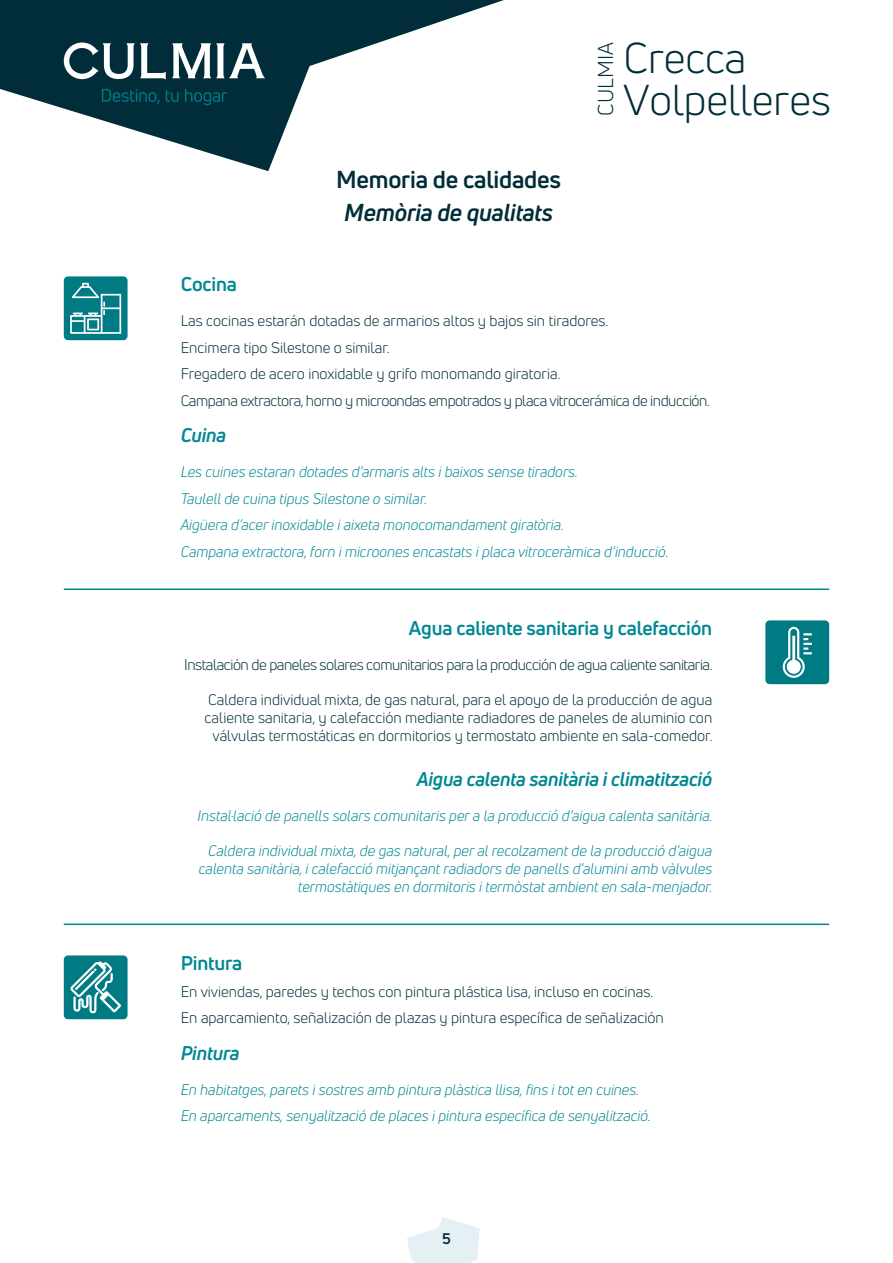
<style>
.page{position:relative;width:893px;height:1263px;background:#fff}
.page>*{position:absolute;margin:0;border:0;box-sizing:border-box;transform-origin:0 0}
.t1{font:42.3px/41.4px "Uni Neue";color:#002d39}
.t2{font:700 24px "Uni Neue";letter-spacing:-.01em;color:#002d39}
.t3{font:italic 700 24px "Uni Neue";letter-spacing:-.01em;color:#002d39}
.t4{font:21.15px "Uni Neue";color:#002d39}
.t5{font:italic 700 19.5px "Uni Neue";letter-spacing:-.01em;color:#008893}
.t6{font:700 19.5px "Uni Neue";letter-spacing:-.01em;color:#008893}
.t7{font:italic 15px/26.5px "Uni Neue";color:#008893}
.t8{font:15px/26.5px "Uni Neue";color:#002d39}
.t9{font:15px "Uni Neue";letter-spacing:-.03em;color:#002d39}
.t10{font:700 15px "Uni Neue";color:#002d39}
</style>
<div class="page">
<svg style="left:0;top:0;width:504px;height:171px"></svg>
<svg style="left:407px;top:1217px;width:73px;height:46px"></svg>
<svg style="left:172px;top:43px;width:93px;height:35px"></svg>
<svg style="left:64px;top:43px;width:102px;height:37px"></svg>
<svg style="left:102px;top:89px;width:125px;height:16px;background:#003e49"></svg>
<div style="left:64px;top:955px;width:64px;height:64px;background:#007b84;border-radius:4px"></div>
<svg style="left:70px;top:961px;width:51px;height:52px"></svg>
<div style="left:765px;top:620px;width:64px;height:64px;background:#007b84;border-radius:4px"></div>
<svg style="left:783px;top:627px;width:29px;height:51px"></svg>
<div style="left:64px;top:276px;width:64px;height:64px;background:#007b84;border-radius:4px"></div>
<svg style="left:70px;top:283px;width:51px;height:51px"></svg>
<hr style="left:64px;top:923px;width:765px;height:2px;background:#008893">
<hr style="left:64px;top:588px;width:765px;height:2px;background:#008893">
<h2 class="t2" style="left:336px;top:164px;width:226px">Memoria de calidades</h2>
<h2 class="t3" style="left:344px;top:198px;width:210px">Memòria de qualitats</h2>
<h3 class="t4" style="left:593px;top:116px;width:74px;rotate:-90deg">CULMIA</h3>
<h1 class="t1" style="left:623px;top:37px;width:209px">Crecca<br>Volpelleres</h1>
<h3 class="t6" style="left:181px;top:272px;width:58px">Cocina</h3>
<p class="t8" style="left:181px;top:307px;width:531px">Las cocinas estarán dotadas de armarios altos y bajos sin tiradores.<br>Encimera tipo Silestone o similar.<br>Fregadero de acero inoxidable y grifo monomando giratoria.<br>Campana extractora, horno y microondas empotrados y placa vitrocerámica de inducción.</p>
<h3 class="t5" style="left:181px;top:423px;width:47px">Cuina</h3>
<p class="t7" style="left:181px;top:458px;width:489px">Les cuines estaran dotades d’armaris alts i baixos sense tiradors.<br>Taulell de cuina tipus Silestone o similar.<br>Aigüera d’acer inoxidable i aixeta monocomandament giratòria.<br>Campana extractora, forn i microones encastats i placa vitroceràmica d’inducció.</p>
<h3 class="t6" style="left:409px;top:616px;width:305px">Agua caliente sanitaria y calefacción</h3>
<p class="t9" style="left:184px;top:656px;width:530px">Instalación de paneles solares comunitarios para la producción de agua caliente sanitaria.</p>
<p class="t8" style="left:205px;top:691px;width:509px;line-height:18px;text-align:center">Caldera individual mixta, de gas natural, para el apoyo de la producción de agua caliente sanitaria, y calefacción mediante radiadores de paneles de aluminio con válvulas termostáticas en dormitorios y termostato ambiente en sala-comedor.</p>
<h3 class="t5" style="left:417px;top:767px;width:297px">Aigua calenta sanitària i climatització</h3>
<p class="t7" style="left:198px;top:802px;width:516px">Instal·lació de panells solars comunitaris per a la producció d’aigua calenta sanitària.</p>
<p class="t7" style="left:199px;top:842px;width:515px;line-height:18px;text-align:right">Caldera individual mixta, de gas natural, per al recolzament de la producció d’aigua calenta sanitària, i calefacció mitjançant radiadors de panells d’alumini amb vàlvules termostàtiques en dormitoris i termòstat ambient en sala-menjador.</p>
<h3 class="t6" style="left:181px;top:951px;width:63px">Pintura</h3>
<p class="t8" style="left:181px;top:978px;width:484px">En viviendas, paredes y techos con pintura plástica lisa, incluso en cocinas.<br>En aparcamiento, señalización de plazas y pintura específica de señalización</p>
<h3 class="t5" style="left:181px;top:1040px;width:60px">Pintura</h3>
<p class="t7" style="left:181px;top:1076px;width:472px">En habitatges, parets i sostres amb pintura plàstica llisa, fins i tot en cuines.<br>En aparcaments, senyalització de places i pintura específica de senyalització.</p>
<p class="t10" style="left:442px;top:1229px;width:10px">5</p>
</div>
